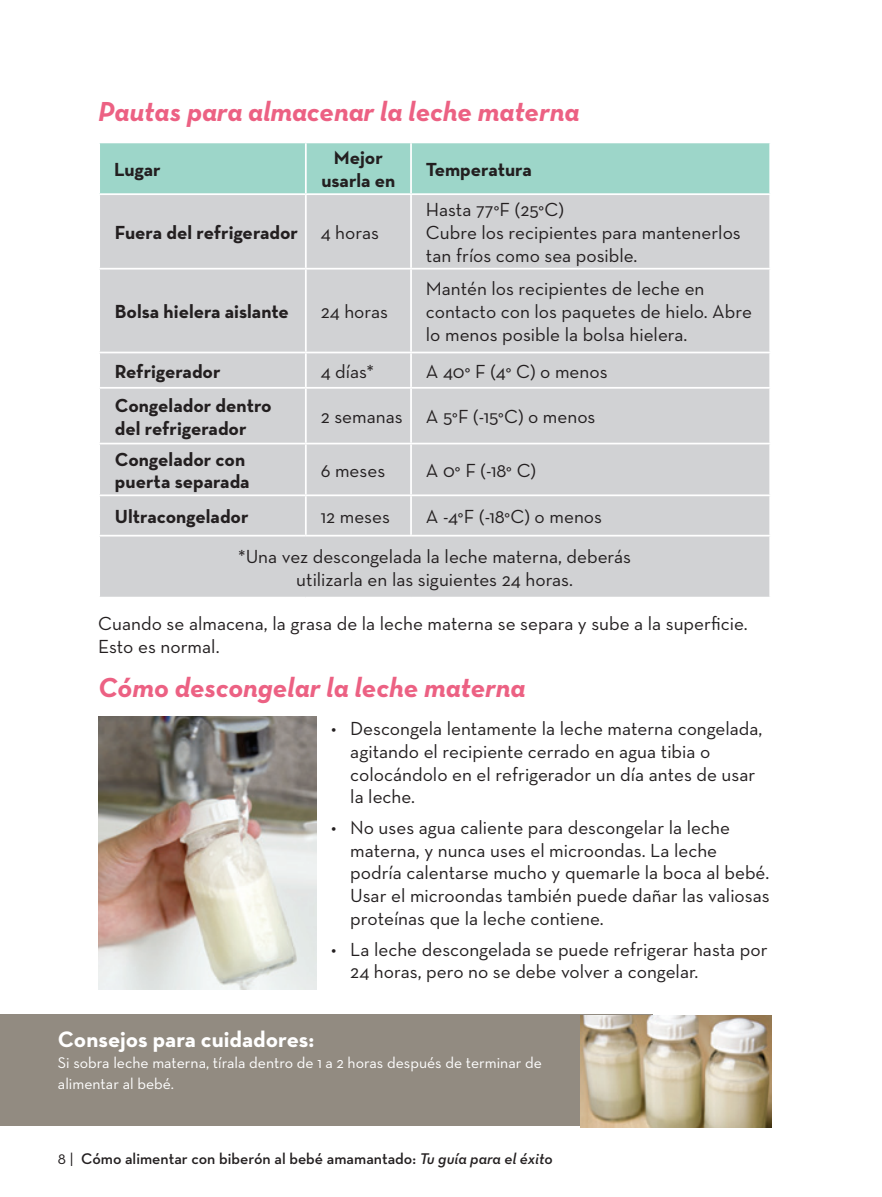
<style>
.page{position:relative;width:882px;height:1197px;background:#fff}
.page>*{position:absolute;margin:0;border:0;box-sizing:border-box;transform-origin:0 0}
.t1{font:italic 700 28px "Neutraface Text";color:#ec6183}
.t2{font:700 22.75px "Neutraface Text";color:#fff}
.t3{font:19.25px/22.8px "Neutraface Text";color:#231f20}
.t4{font:700 19.25px/22.8px "Neutraface Text";color:#231f20}
.t5{font:15.75px/21px "Neutraface Text";color:#fff}
.t6{font:600 15.75px "Neutraface Text";color:#231f20}
.s1{font-weight:400}
.s2{font-family:"Neutraface Text Demi Italic Alt";font-weight:400}
</style>
<div class="page">
<div style="left:0;top:1014px;width:652px;height:112px;background:#928b81"></div>
<div style="left:100px;top:143px;width:669px;height:50px;background:#9dd6c9"></div>
<div style="left:100px;top:195px;width:669px;height:402px;background:#d1d2d4"></div>
<hr style="left:305px;top:195px;width:2px;height:73px;background:#fff">
<hr style="left:410px;top:195px;width:2px;height:73px;background:#fff">
<hr style="left:98px;top:268px;width:208px;height:2px;background:#fff">
<hr style="left:306px;top:268px;width:105px;height:2px;background:#fff">
<hr style="left:305px;top:270px;width:2px;height:82px;background:#fff">
<hr style="left:411px;top:268px;width:360px;height:2px;background:#fff">
<hr style="left:410px;top:270px;width:2px;height:82px;background:#fff">
<hr style="left:98px;top:352px;width:208px;height:1px;background:#fff">
<hr style="left:306px;top:352px;width:105px;height:1px;background:#fff">
<hr style="left:305px;top:353px;width:2px;height:34px;background:#fff">
<hr style="left:411px;top:352px;width:360px;height:1px;background:#fff">
<hr style="left:410px;top:353px;width:2px;height:34px;background:#fff">
<hr style="left:98px;top:387px;width:208px;height:2px;background:#fff">
<hr style="left:306px;top:387px;width:105px;height:2px;background:#fff">
<hr style="left:305px;top:389px;width:2px;height:54px;background:#fff">
<hr style="left:411px;top:387px;width:360px;height:2px;background:#fff">
<hr style="left:410px;top:389px;width:2px;height:54px;background:#fff">
<hr style="left:98px;top:443px;width:208px;height:1px;background:#fff">
<hr style="left:306px;top:443px;width:105px;height:1px;background:#fff">
<hr style="left:305px;top:444px;width:2px;height:50px;background:#fff">
<hr style="left:411px;top:443px;width:360px;height:1px;background:#fff">
<hr style="left:410px;top:444px;width:2px;height:50px;background:#fff">
<hr style="left:98px;top:494px;width:208px;height:2px;background:#fff">
<hr style="left:306px;top:494px;width:105px;height:2px;background:#fff">
<hr style="left:305px;top:496px;width:2px;height:39px;background:#fff">
<hr style="left:411px;top:494px;width:360px;height:2px;background:#fff">
<hr style="left:410px;top:496px;width:2px;height:39px;background:#fff">
<hr style="left:98px;top:535px;width:208px;height:2px;background:#fff">
<hr style="left:306px;top:535px;width:105px;height:2px;background:#fff">
<hr style="left:411px;top:535px;width:360px;height:2px;background:#fff">
<hr style="left:305px;top:143px;width:2px;height:50px;background:#fff">
<hr style="left:410px;top:143px;width:2px;height:50px;background:#fff">
<img style="left:580px;top:1015px;width:191px;height:112px">
<img style="left:98px;top:716px;width:219px;height:274px">
<p class="t1" style="left:98px;top:93px;width:483px">Pautas para almacenar la leche materna</p>
<p class="t4" style="left:114px;top:158px;width:48px">Lugar</p>
<p class="t4" style="left:321px;top:146px;width:76px;text-align:center">Mejor usarla en</p>
<p class="t4" style="left:426px;top:158px;width:107px">Temperatura</p>
<p class="t4" style="left:115px;top:221px;width:185px">Fuera del refrigerador</p>
<p class="t3" style="left:321px;top:221px;width:60px">4 horas</p>
<p class="t3" style="left:426px;top:198px;width:140px">Hasta 77°F (25°C)</p>
<p class="t3" style="left:426px;top:221px;width:316px">Cubre los recipientes para mantenerlos tan fríos como sea posible.</p>
<p class="t4" style="left:115px;top:300px;width:176px">Bolsa hielera aislante</p>
<p class="t3" style="left:321px;top:300px;width:69px">24 horas</p>
<p class="t3" style="left:426px;top:277px;width:328px">Mantén los recipientes de leche en contacto con los paquetes de hielo. Abre lo menos posible la bolsa hielera.</p>
<p class="t4" style="left:115px;top:360px;width:107px">Refrigerador</p>
<p class="t3" style="left:321px;top:359px;width:55px">4 días*</p>
<p class="t3" style="left:426px;top:359px;width:183px">A 40° F (4° C) o menos</p>
<p class="t4" style="left:115px;top:394px;width:158px">Congelador dentro del refrigerador</p>
<p class="t3" style="left:321px;top:405px;width:83px">2 semanas</p>
<p class="t3" style="left:426px;top:405px;width:171px">A 5°F (-15°C) o menos</p>
<p class="t4" style="left:115px;top:448px;width:136px">Congelador con puerta separada</p>
<p class="t3" style="left:321px;top:459px;width:66px">6 meses</p>
<p class="t3" style="left:426px;top:459px;width:112px">A 0° F (-18° C)</p>
<p class="t4" style="left:115px;top:505px;width:135px">Ultracongelador</p>
<p class="t3" style="left:321px;top:505px;width:71px">12 meses</p>
<p class="t3" style="left:426px;top:505px;width:178px">A -4°F (-18°C) o menos</p>
<p class="t3" style="left:238px;top:545px;width:394px;text-align:center">*Una vez descongelada la leche materna, deberás utilizarla en las siguientes 24 horas.</p>
<p class="t3" style="left:98px;top:612px;width:651px">Cuando se almacena, la grasa de la leche materna se separa y sube a la superficie.<br>Esto es normal.</p>
<p class="t1" style="left:98px;top:669px;width:429px">Cómo descongelar la leche materna</p>
<p class="t3" style="left:350px;top:717px;width:414px;text-indent:-19px">• Descongela lentamente la leche materna congelada, agitando el recipiente cerrado en agua tibia o colocándolo en el refrigerador un día antes de usar la leche.</p>
<p class="t3" style="left:350px;top:816px;width:421px;text-indent:-19px">• No uses agua caliente para descongelar la leche materna, y nunca uses el microondas. La leche podría calentarse mucho y quemarle la boca al bebé.<br>Usar el microondas también puede dañar las valiosas proteínas que la leche contiene.</p>
<p class="t3" style="left:350px;top:937px;width:419px;text-indent:-19px">• La leche descongelada se puede refrigerar hasta por<br>24 horas, pero no se debe volver a congelar.</p>
<p class="t2" style="left:58px;top:1025px;width:258px">Consejos para cuidadores:</p>
<p class="t5" style="left:58px;top:1052px;width:485px">Si sobra leche materna, tírala dentro de 1 a 2 horas después de terminar de alimentar al bebé.</p>
<h1 class="t6" style="left:58px;top:1149px;width:496px"><span class="s1">8 |</span> Cómo alimentar con biberón al bebé amamantado: <span class="s2">Tu guía para el éxito</span></h1>
</div>
